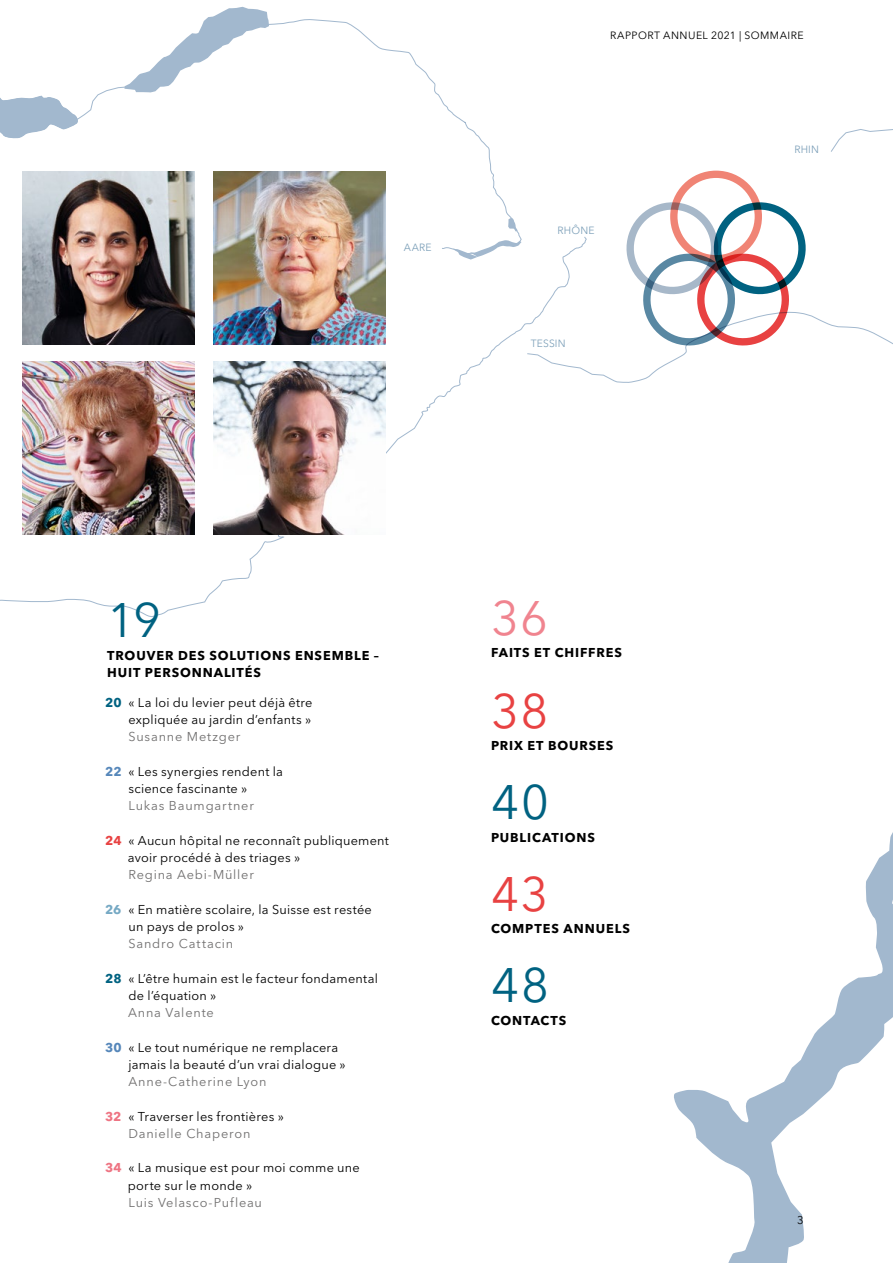
<style>
.page{position:relative;width:893px;height:1263px;background:#fff}
.page>*{position:absolute;margin:0;border:0;box-sizing:border-box;transform-origin:0 0}
.t1{font:48px "Avenir Next LT Pro";color:#006281}
.t2{font:48px "Avenir Next LT Pro";color:#e84242}
.t3{font:48px "Avenir Next LT Pro";color:#f0848f}
.t4{font:12.75px/17.2px "Avenir Next LT Pro";letter-spacing:.015em;color:#000}
.t5{font:12.75px "Avenir Next LT Pro";letter-spacing:.06em;color:#706f6f}
.t6{font:700 12.75px/17.2px "Avenir Next LT Pro";letter-spacing:.07em;color:#000}
.t7{font:11.25px "Avenir Next LT Pro";color:#000}
.t8{font:10.5px "Avenir Next LT Pro";letter-spacing:.045em;color:#000}
.t9{font:10.5px "Avenir Next";letter-spacing:.02em;color:#7da0b9}
.s1{font-weight:700;color:#006281}
.s2{font-weight:700;color:#5687ba}
.s3{font-weight:700;color:#e84242}
.s4{font-weight:700;color:#76a9c4}
.s5{font-weight:700;color:#ee7483}
.s6{color:#706f6f}
</style>
<div class="page">
<svg style="left:0;top:6px;width:520px;height:230px"></svg>
<svg style="left:508px;top:218px;width:10px;height:13px"></svg>
<svg style="left:831px;top:129px;width:62px;height:23px"></svg>
<svg style="left:0;top:236px;width:587px;height:381px"></svg>
<svg style="left:674px;top:832px;width:219px;height:431px"></svg>
<svg style="left:526px;top:310px;width:367px;height:307px"></svg>
<img style="left:213px;top:362px;width:173px;height:172px">
<img style="left:22px;top:362px;width:173px;height:172px">
<img style="left:213px;top:172px;width:173px;height:172px">
<img style="left:22px;top:172px;width:173px;height:172px">
<div style="left:670px;top:171px;width:92px;height:91px;border:7px solid #f08475;border-radius:50%"></div>
<svg style="left:616px;top:192px;width:191px;height:166px"></svg>
<p class="t9" style="left:404px;top:239px;width:29px">AARE</p>
<p class="t8" style="left:610px;top:29px;width:195px">RAPPORT ANNUEL 2021 | SOMMAIRE</p>
<p class="t9" style="left:558px;top:222px;width:39px">RHÔNE</p>
<p class="t9" style="left:794px;top:140px;width:26px">RHIN</p>
<p class="t9" style="left:531px;top:335px;width:37px">TESSIN</p>
<h1 class="t1" style="left:107px;top:592px;width:55px">19</h1>
<p class="t6" style="left:107px;top:646px;width:273px">TROUVER DES SOLUTIONS ENSEMBLE –<br>HUIT PERSONNALITÉS</p>
<p class="t4" style="left:105px;top:693px;width:209px;text-align:right"><span class="s1">20</span> « La loi du levier peut déjà être expliquée au jardin d’enfants »</p>
<p class="t5" style="left:128px;top:729px;width:113px">Susanne Metzger</p>
<p class="t4" style="left:128px;top:762px;width:156px;text-indent:-23px"><span class="s2">22</span> « Les synergies rendent la science fascinante »</p>
<p class="t5" style="left:128px;top:798px;width:127px">Lukas Baumgartner</p>
<p class="t4" style="left:128px;top:831px;width:263px;text-indent:-23px"><span class="s3">24</span> « Aucun hôpital ne reconnaît publiquement avoir procédé à des triages »</p>
<p class="t5" style="left:128px;top:867px;width:127px">Regina Aebi-Müller</p>
<p class="t4" style="left:128px;top:900px;width:245px;text-indent:-23px"><span class="s4">26</span> « En matière scolaire, la Suisse est restée un pays de prolos »</p>
<p class="t5" style="left:128px;top:936px;width:106px">Sandro Cattacin</p>
<p class="t4" style="left:129px;top:969px;width:251px;text-indent:-24px"><span class="s1">28</span> « L’être humain est le facteur fondamental de l’équation »</p>
<p class="t5" style="left:128px;top:1005px;width:87px">Anna Valente</p>
<p class="t4" style="left:128px;top:1038px;width:219px;text-indent:-23px"><span class="s2">30</span> « Le tout numérique ne remplacera jamais la beauté d’un vrai dialogue »</p>
<p class="t5" style="left:128px;top:1074px;width:140px">Anne-Catherine Lyon</p>
<p class="t4" style="left:128px;top:1107px;width:157px;text-indent:-23px"><span class="s5">32</span> « Traverser les frontières »<br><span class="s6">Danielle Chaperon</span></p>
<p class="t4" style="left:128px;top:1159px;width:233px;text-indent:-23px"><span class="s5">34</span> « La musique est pour moi comme une porte sur le monde »</p>
<p class="t5" style="left:128px;top:1195px;width:135px">Luis Velasco-Pufleau</p>
<h1 class="t3" style="left:491px;top:590px;width:59px">36</h1>
<p class="t6" style="left:491px;top:644px;width:132px">FAITS ET CHIFFRES</p>
<h1 class="t2" style="left:491px;top:683px;width:59px">38</h1>
<p class="t6" style="left:491px;top:737px;width:124px">PRIX ET BOURSES</p>
<h1 class="t1" style="left:491px;top:774px;width:59px">40</h1>
<p class="t6" style="left:491px;top:829px;width:105px">PUBLICATIONS</p>
<h1 class="t2" style="left:491px;top:866px;width:59px">43</h1>
<p class="t6" style="left:491px;top:920px;width:141px">COMPTES ANNUELS</p>
<h1 class="t1" style="left:491px;top:957px;width:59px">48</h1>
<p class="t6" style="left:491px;top:1012px;width:77px">CONTACTS</p>
<p class="t7" style="left:797px;top:1213px;width:8px">3</p>
</div>
